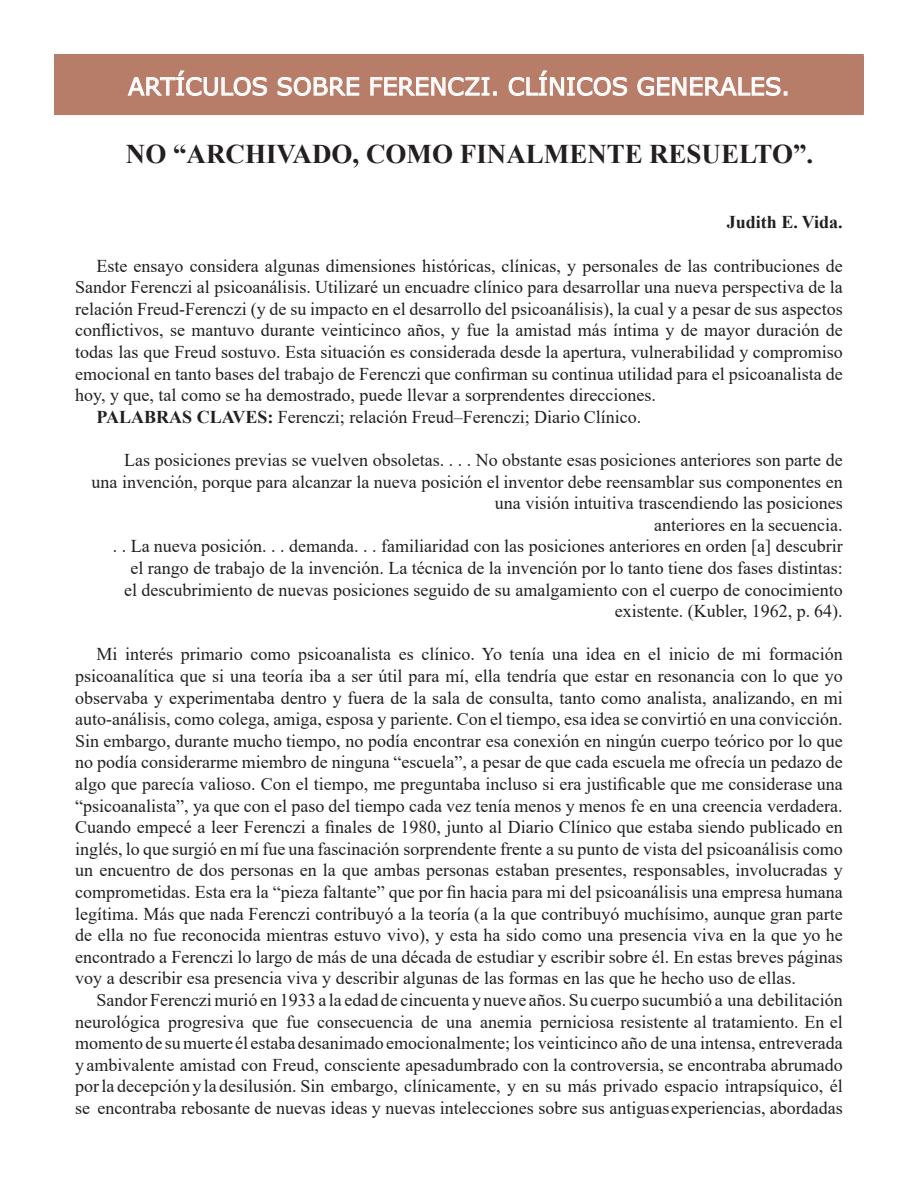
<style>
.page{position:relative;width:918px;height:1188px;background:#fff}
.page>*{position:absolute;margin:0;border:0;box-sizing:border-box;transform-origin:0 0}
.t1{font:700 27px "Times New Roman";color:#231f20}
.t2{font:24px "Verdana";color:#fff}
.Body_Text{font:18px/21.6px "Times New Roman";color:#231f20;text-align:justify}
.t3{font:700 18px "Times New Roman";color:#231f20}
.s1{font-weight:700}
</style>
<div class="page">
<div style="left:55px;top:55px;width:808px;height:59px;background:#b87d69"></div>
<hr style="left:54px;top:54px;width:810px;height:2px;background:#b87d69">
<hr style="left:54px;top:56px;width:2px;height:58px;background:#b87d69">
<hr style="left:862px;top:56px;width:2px;height:58px;background:#b87d69">
<hr style="left:54px;top:114px;width:810px;height:1px;background:#b87d69">
<svg style="left:128px;top:70px;width:139px;height:26px"></svg>
<svg style="left:277px;top:77px;width:83px;height:19px"></svg>
<svg style="left:370px;top:77px;width:126px;height:19px"></svg>
<svg style="left:508px;top:70px;width:119px;height:26px"></svg>
<svg style="left:637px;top:77px;width:150px;height:19px"></svg>
<p class="t2" style="left:128px;top:70px;width:663px">ARTÍCULOS SOBRE FERENCZI. CLÍNICOS GENERALES.</p>
<p class="t1" style="left:126px;top:135px;width:689px">NO “ARCHIVADO, COMO FINALMENTE RESUELTO”.</p>
<p class="t3" style="left:727px;top:209px;width:117px">Judith E. Vida.</p>
<p class="Body_Text" style="left:75px;top:254px;width:769px;text-indent:21px">Este ensayo considera algunas dimensiones históricas, clínicas, y personales de las contribuciones de Sandor Ferenczi al psicoanálisis. Utilizaré un encuadre clínico para desarrollar una nueva perspectiva de la relación Freud-Ferenczi (y de su impacto en el desarrollo del psicoanálisis), la cual y a pesar de sus aspectos conflictivos, se mantuvo durante veinticinco años, y fue la amistad más íntima y de mayor duración de todas las que Freud sostuvo. Esta situación es considerada desde la apertura, vulnerabilidad y compromiso emocional en tanto bases del trabajo de Ferenczi que confirman su continua utilidad para el psicoanalista de hoy, y que, tal como se ha demostrado, puede llevar a sorprendentes direcciones.</p>
<p class="Body_Text" style="left:97px;top:405px;width:546px"><span class="s1">PALABRAS CLAVES:</span> Ferenczi; relación Freud–Ferenczi; Diario Clínico.</p>
<p class="Body_Text" style="left:92px;top:449px;width:753px;text-align:right">Las posiciones previas se vuelven obsoletas. . . . No obstante esas posiciones anteriores son parte de<br>una invención, porque para alcanzar la nueva posición el inventor debe reensamblar sus componentes en una visión intuitiva trascendiendo las posiciones</p>
<p class="Body_Text" style="left:654px;top:513px;width:190px">anteriores en la secuencia.</p>
<p class="Body_Text" style="left:113px;top:535px;width:731px;text-align:right">. . La nueva posición. . . demanda. . . familiaridad con las posiciones anteriores en orden [a] descubrir el rango de trabajo de la invención. La técnica de la invención por lo tanto tiene dos fases distintas:<br>el descubrimiento de nuevas posiciones seguido de su amalgamiento con el cuerpo de conocimiento existente. (Kubler, 1962, p. 64).</p>
<p class="Body_Text" style="left:75px;top:643px;width:769px;text-indent:21px">Mi interés primario como psicoanalista es clínico. Yo tenía una idea en el inicio de mi formación psicoanalítica que si una teoría iba a ser útil para mí, ella tendría que estar en resonancia con lo que yo observaba y experimentaba dentro y fuera de la sala de consulta, tanto como analista, analizando, en mi auto-análisis, como colega, amiga, esposa y pariente. Con el tiempo, esa idea se convirtió en una convicción.<br>Sin embargo, durante mucho tiempo, no podía encontrar esa conexión en ningún cuerpo teórico por lo que no podía considerarme miembro de ninguna “escuela”, a pesar de que cada escuela me ofrecía un pedazo de algo que parecía valioso. Con el tiempo, me preguntaba incluso si era justificable que me considerase una “psicoanalista”, ya que con el paso del tiempo cada vez tenía menos y menos fe en una creencia verdadera.<br>Cuando empecé a leer Ferenczi a finales de 1980, junto al Diario Clínico que estaba siendo publicado en inglés, lo que surgió en mí fue una fascinación sorprendente frente a su punto de vista del psicoanálisis como un encuentro de dos personas en la que ambas personas estaban presentes, responsables, involucradas y comprometidas. Esta era la “pieza faltante” que por fin hacia para mi del psicoanálisis una empresa humana legítima. Más que nada Ferenczi contribuyó a la teoría (a la que contribuyó muchísimo, aunque gran parte de ella no fue reconocida mientras estuvo vivo), y esta ha sido como una presencia viva en la que yo he encontrado a Ferenczi lo largo de más de una década de estudiar y escribir sobre él. En estas breves páginas voy a describir esa presencia viva y describir algunas de las formas en las que he hecho uso de ellas.</p>
<p class="Body_Text" style="left:75px;top:989px;width:769px;text-indent:21px">Sandor Ferenczi murió en 1933 a la edad de cincuenta y nueve años. Su cuerpo sucumbió a una debilitación neurológica progresiva que fue consecuencia de una anemia perniciosa resistente al tratamiento. En el momento de su muerte él estaba desanimado emocionalmente; los veinticinco año de una intensa, entreverada y ambivalente amistad con Freud, consciente apesadumbrado con la controversia, se encontraba abrumado por la decepción y la desilusión. Sin embargo, clínicamente, y en su más privado espacio intrapsíquico, él se encontraba rebosante de nuevas ideas y nuevas intelecciones sobre sus antiguas experiencias, abordadas</p>
</div>
